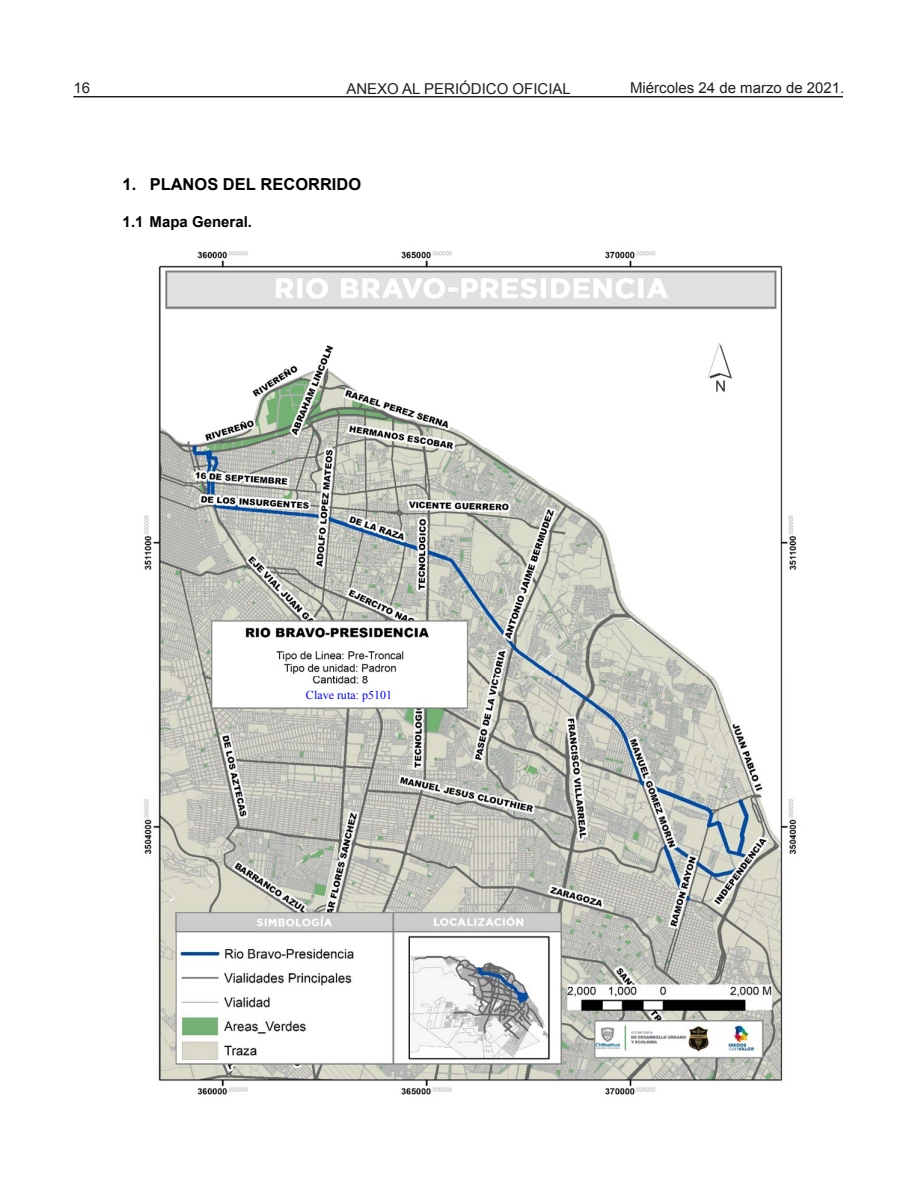
<style>
.page{position:relative;width:918px;height:1188px;background:#fff}
.page>*{position:absolute;margin:0;border:0;box-sizing:border-box;transform-origin:0 0}
.t1{font:700 16.5px "Arial";color:#000}
.t2{font:15px "Arial";color:#231f20}
.t3{font:700 15px "Arial";color:#000}
.t4{font:12px "Times New Roman";color:#00f}
</style>
<div class="page">
<hr style="left:73px;top:96px;width:770px;height:1px;background:#231f20">
<img style="left:144px;top:251px;width:653px;height:844px">
<img style="left:294px;top:688px;width:126px;height:15px">
<p class="t2" style="left:74px;top:78px;width:18px">16</p>
<p class="t2" style="left:346px;top:79px;width:226px">ANEXO AL PERIÓDICO OFICIAL</p>
<p class="t2" style="left:630px;top:77px;width:216px">Miércoles 24 de marzo de 2021.</p>
<p class="t1" style="left:123px;top:174px;width:240px">1. PLANOS DEL RECORRIDO</p>
<p class="t3" style="left:123px;top:212px;width:131px">1.1 Mapa General.</p>
<p class="t4" style="left:306px;top:687px;width:88px">Clave ruta: p5101</p>
</div>
